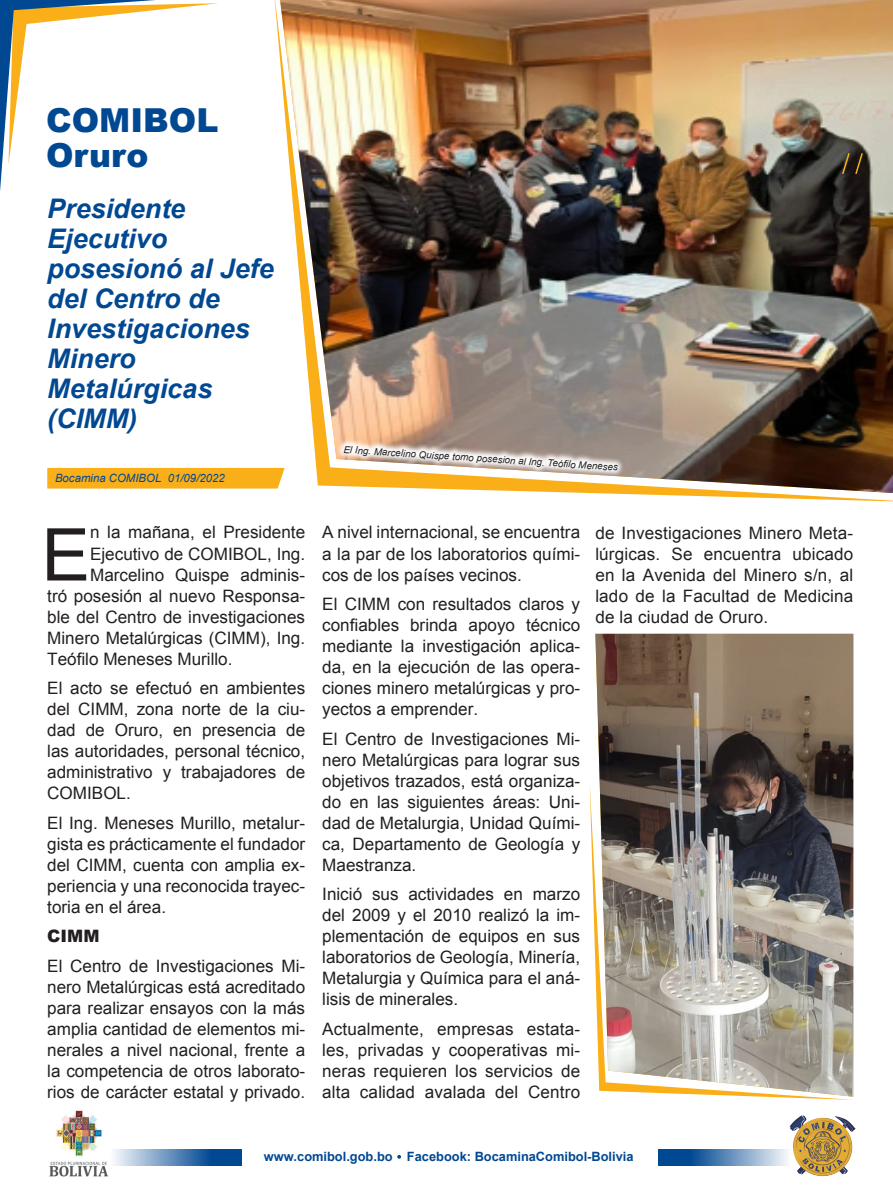
<style>
.page{position:relative;width:893px;height:1191px;background:#fff}
.page>*{position:absolute;margin:0;border:0;box-sizing:border-box;transform-origin:0 0}
.textook{font:72.9px "Arial";color:#231f20}
.titular{font:900 33px/34.5px "Arial";color:#014892}
.titulo{font:italic 700 27px/30px "Arial";color:#014892}
.textook-2{font:17.1px/21px "Arial";color:#231f20}
.textook-3{font:900 17.1px "Arial";color:#231f20}
.textook-4{font:700 12.9px "Arial";color:#014892}
.fecha{font:italic 11.4px "Arial";color:#014892}
.pie_de_foto{font:italic 9.75px "Arial";color:#231f20}
</style>
<div class="page">
<img style="left:49px;top:1110px;width:59px;height:67px">
<img style="left:790px;top:1115px;width:65px;height:62px">
<div style="left:47px;top:468px;width:228px;height:20px;background:#faaf18"></div>
<img style="left:275px;top:0;width:618px;height:501px">
<svg style="left:114px;top:1149px;width:128px;height:16px;background:#5d8ab9"></svg>
<svg style="left:659px;top:1149px;width:129px;height:16px;background:#5d8ab9"></svg>
<svg style="left:397px;top:1155px;width:4px;height:3px"></svg>
<svg style="left:0;top:0;width:218px;height:191px"></svg>
<svg style="left:336px;top:437px;width:290px;height:44px"></svg>
<img style="left:595px;top:634px;width:258px;height:148px">
<img style="left:590px;top:782px;width:263px;height:317px">
<p class="titular" style="left:46px;top:102px;width:174px">COMIBOL<br>Oruro</p>
<p class="titulo" style="left:47px;top:194px;width:228px">Presidente<br>Ejecutivo posesionó al Jefe del Centro de<br>Investigaciones<br>Minero<br>Metalúrgicas (CIMM(</p>
<p class="fecha" style="left:55px;top:470px;width:108px">Bocamina COMIBOL</p>
<p class="fecha" style="left:168px;top:470px;width:59px">01/09/2022</p>
<p class="pie_de_foto" style="left:344px;top:442px;width:276px;rotate:4deg">El Ing. Marcelino Quispe tomo posesion al Ing. Teófi lo Meneses</p>
<p class="textook-2" style="left:90px;top:522px;width:217px">n la mañana, el Presidente</p>
<p class="textook" style="left:42px;top:507px;width:50px">E</p>
<p class="textook-2" style="left:90px;top:543px;width:217px">Ejecutivo de COMIBOL, Ing.</p>
<p class="textook-2" style="left:175px;top:564px;width:56px">Quispe</p>
<p class="textook-2" style="left:90px;top:564px;width:76px">Marcelino</p>
<p class="textook-2" style="left:241px;top:564px;width:66px">adminis-</p>
<p class="textook-2" style="left:47px;top:585px;width:259px">tró posesión al nuevo Responsa-</p>
<p class="textook-2" style="left:47px;top:606px;width:259px">ble del Centro de investigaciones</p>
<p class="textook-2" style="left:47px;top:627px;width:259px">Minero Metalúrgicas (CIMM ,) Ing.<br>Teófilo Meneses Murillo.</p>
<p class="textook-2" style="left:47px;top:677px;width:259px">El acto se efectuó en ambientes</p>
<p class="textook-2" style="left:286px;top:719px;width:21px">de</p>
<p class="textook-2" style="left:78px;top:698px;width:52px">CIMM,</p>
<p class="textook-2" style="left:47px;top:698px;width:24px">del</p>
<p class="textook-2" style="left:47px;top:740px;width:259px;text-align:right">las autoridades, personal técnico, de</p>
<p class="textook-2" style="left:229px;top:698px;width:21px">de</p>
<p class="textook-2" style="left:256px;top:698px;width:15px">la</p>
<p class="textook-2" style="left:278px;top:698px;width:29px">ciu-</p>
<p class="textook-2" style="left:182px;top:698px;width:40px">norte</p>
<p class="textook-2" style="left:137px;top:698px;width:39px">zona</p>
<p class="textook-2" style="left:115px;top:719px;width:50px">Oruro,</p>
<p class="textook-2" style="left:47px;top:719px;width:30px">dad</p>
<p class="textook-2" style="left:86px;top:719px;width:21px">de</p>
<p class="textook-2" style="left:202px;top:719px;width:76px">presencia</p>
<p class="textook-2" style="left:173px;top:719px;width:21px">en</p>
<p class="textook-2" style="left:47px;top:761px;width:107px">administrativo<br>COMIBOL.</p>
<p class="textook-2" style="left:47px;top:833px;width:259px">gista es prácticamente el fundador</p>
<p class="textook-2" style="left:181px;top:761px;width:97px">trabajadores</p>
<p class="textook-2" style="left:163px;top:761px;width:10px">y</p>
<p class="textook-2" style="left:47px;top:812px;width:259px">El Ing. Meneses Murillo, metalur-</p>
<p class="textook-2" style="left:47px;top:854px;width:259px">del CIMM, cuenta con amplia ex-</p>
<p class="textook-2" style="left:47px;top:875px;width:259px">periencia y una reconocida trayec-</p>
<p class="textook-2" style="left:47px;top:896px;width:120px">toria en el área.</p>
<p class="textook-3" style="left:47px;top:923px;width:54px">CIMM</p>
<p class="textook-2" style="left:47px;top:976px;width:259px">nero Metalúrgicas está acreditado</p>
<p class="textook-2" style="left:70px;top:955px;width:205px">Centro de Investigaciones</p>
<p class="textook-2" style="left:47px;top:955px;width:17px">El</p>
<p class="textook-2" style="left:47px;top:997px;width:259px">para realizar ensayos con la más</p>
<p class="textook-2" style="left:47px;top:1039px;width:259px">nerales a nivel nacional, frente a</p>
<p class="textook-2" style="left:281px;top:955px;width:25px">Mi-</p>
<p class="textook-2" style="left:47px;top:1018px;width:259px">amplia cantidad de elementos mi-</p>
<p class="textook-2" style="left:47px;top:1060px;width:259px">la competencia de otros laborato-</p>
<p class="textook-2" style="left:47px;top:1081px;width:259px">rios de carácter estatal y privado.</p>
<p class="textook-2" style="left:322px;top:522px;width:259px">A nivel internacional, se encuentra</p>
<p class="textook-2" style="left:322px;top:564px;width:201px">cos de los países vecinos.</p>
<p class="textook-2" style="left:322px;top:543px;width:259px">laa par de los laboratorios quími-</p>
<p class="textook-2" style="left:322px;top:593px;width:259px;text-align:right">El CIMM con resultados claros y técnico</p>
<p class="textook-2" style="left:322px;top:614px;width:78px">confiables</p>
<p class="textook-2" style="left:410px;top:614px;width:49px">brinda</p>
<p class="textook-2" style="left:469px;top:614px;width:48px">apoyo</p>
<p class="textook-2" style="left:322px;top:635px;width:72px">mediante</p>
<p class="textook-2" style="left:401px;top:635px;width:15px">la</p>
<p class="textook-2" style="left:423px;top:635px;width:100px">investigación</p>
<p class="textook-2" style="left:530px;top:635px;width:52px">aplica-</p>
<p class="textook-2" style="left:322px;top:656px;width:259px">da, en la ejecución de las opera-</p>
<p class="textook-2" style="left:322px;top:677px;width:259px">ciones minero metalúrgicas y pro-</p>
<p class="textook-2" style="left:322px;top:698px;width:157px">yectos a emprender.</p>
<p class="textook-2" style="left:322px;top:728px;width:102px">El Centro de</p>
<p class="textook-2" style="left:431px;top:728px;width:119px">Investigaciones</p>
<p class="textook-2" style="left:556px;top:728px;width:25px">Mi-</p>
<p class="textook-2" style="left:322px;top:749px;width:259px">nero Metalúrgicas para lograr sus</p>
<p class="textook-2" style="left:322px;top:770px;width:259px">objetivos trazados, está organiza-</p>
<p class="textook-2" style="left:322px;top:791px;width:21px">do</p>
<p class="textook-2" style="left:350px;top:791px;width:21px">en</p>
<p class="textook-2" style="left:377px;top:791px;width:23px">las</p>
<p class="textook-2" style="left:407px;top:791px;width:78px">siguientes</p>
<p class="textook-2" style="left:493px;top:791px;width:49px">áreas:</p>
<p class="textook-2" style="left:549px;top:791px;width:33px">Uni-</p>
<p class="textook-2" style="left:322px;top:812px;width:259px">dad de Metalurgia, Unidad Quími-</p>
<p class="textook-2" style="left:322px;top:833px;width:259px">ca, Departamento de Geología y</p>
<p class="textook-2" style="left:322px;top:854px;width:96px">Maestranza.</p>
<p class="textook-2" style="left:322px;top:883px;width:41px">Inició</p>
<p class="textook-2" style="left:372px;top:883px;width:28px">sus</p>
<p class="textook-2" style="left:408px;top:883px;width:87px">actividades</p>
<p class="textook-2" style="left:504px;top:883px;width:21px">en</p>
<p class="textook-2" style="left:533px;top:883px;width:49px">marzo</p>
<p class="textook-2" style="left:322px;top:904px;width:259px">del 2009 y el 2010 realizó la im-</p>
<p class="textook-2" style="left:322px;top:946px;width:259px">laboratorios de Geología, Minería,</p>
<p class="textook-2" style="left:322px;top:988px;width:137px">lisis de minerales.</p>
<p class="textook-2" style="left:322px;top:925px;width:103px">plementación</p>
<p class="textook-2" style="left:432px;top:925px;width:21px">de</p>
<p class="textook-2" style="left:459px;top:925px;width:61px">equipos</p>
<p class="textook-2" style="left:527px;top:925px;width:21px">en</p>
<p class="textook-2" style="left:554px;top:925px;width:28px">sus</p>
<p class="textook-2" style="left:322px;top:967px;width:259px">Metalurgia y Química para el aná-</p>
<p class="textook-2" style="left:322px;top:1018px;width:103px">Actualmente,</p>
<p class="textook-2" style="left:437px;top:1018px;width:78px">empresas</p>
<p class="textook-2" style="left:527px;top:1018px;width:55px">estata-</p>
<p class="textook-2" style="left:322px;top:1039px;width:29px">les,</p>
<p class="textook-2" style="left:358px;top:1039px;width:67px">privadas</p>
<p class="textook-2" style="left:432px;top:1039px;width:10px">y</p>
<p class="textook-2" style="left:449px;top:1039px;width:100px">cooperativas</p>
<p class="textook-2" style="left:556px;top:1039px;width:26px">mi-</p>
<p class="textook-2" style="left:322px;top:1060px;width:45px">neras</p>
<p class="textook-2" style="left:374px;top:1060px;width:75px">requieren</p>
<p class="textook-2" style="left:455px;top:1060px;width:24px">los</p>
<p class="textook-2" style="left:485px;top:1060px;width:69px">servicios</p>
<p class="textook-2" style="left:561px;top:1060px;width:21px">de</p>
<p class="textook-2" style="left:322px;top:1081px;width:30px">alta</p>
<p class="textook-2" style="left:360px;top:1081px;width:57px">calidad</p>
<p class="textook-2" style="left:425px;top:1081px;width:62px">avalada</p>
<p class="textook-2" style="left:495px;top:1081px;width:25px">del</p>
<p class="textook-2" style="left:528px;top:1081px;width:54px">Centro</p>
<p class="textook-2" style="left:595px;top:523px;width:259px">de Investigaciones Minero Meta-</p>
<p class="textook-2" style="left:595px;top:565px;width:259px;text-align:justify">en la Avenida del Minero ,n/s a l lado de la Facultad de Medicina de la ciudad de Oruro.</p>
<p class="textook-2" style="left:671px;top:544px;width:23px">Se</p>
<p class="textook-2" style="left:595px;top:544px;width:67px">lúrgicas.</p>
<p class="textook-2" style="left:792px;top:544px;width:62px">ubicado</p>
<p class="textook-2" style="left:704px;top:544px;width:79px">encuentra</p>
<p class="textook-4" style="left:264px;top:1147px;width:130px">www.comibol.gob.bo</p>
<p class="textook-4" style="left:407px;top:1147px;width:228px">Facebook: BocaminaComibol-Bolivia</p>
</div>
